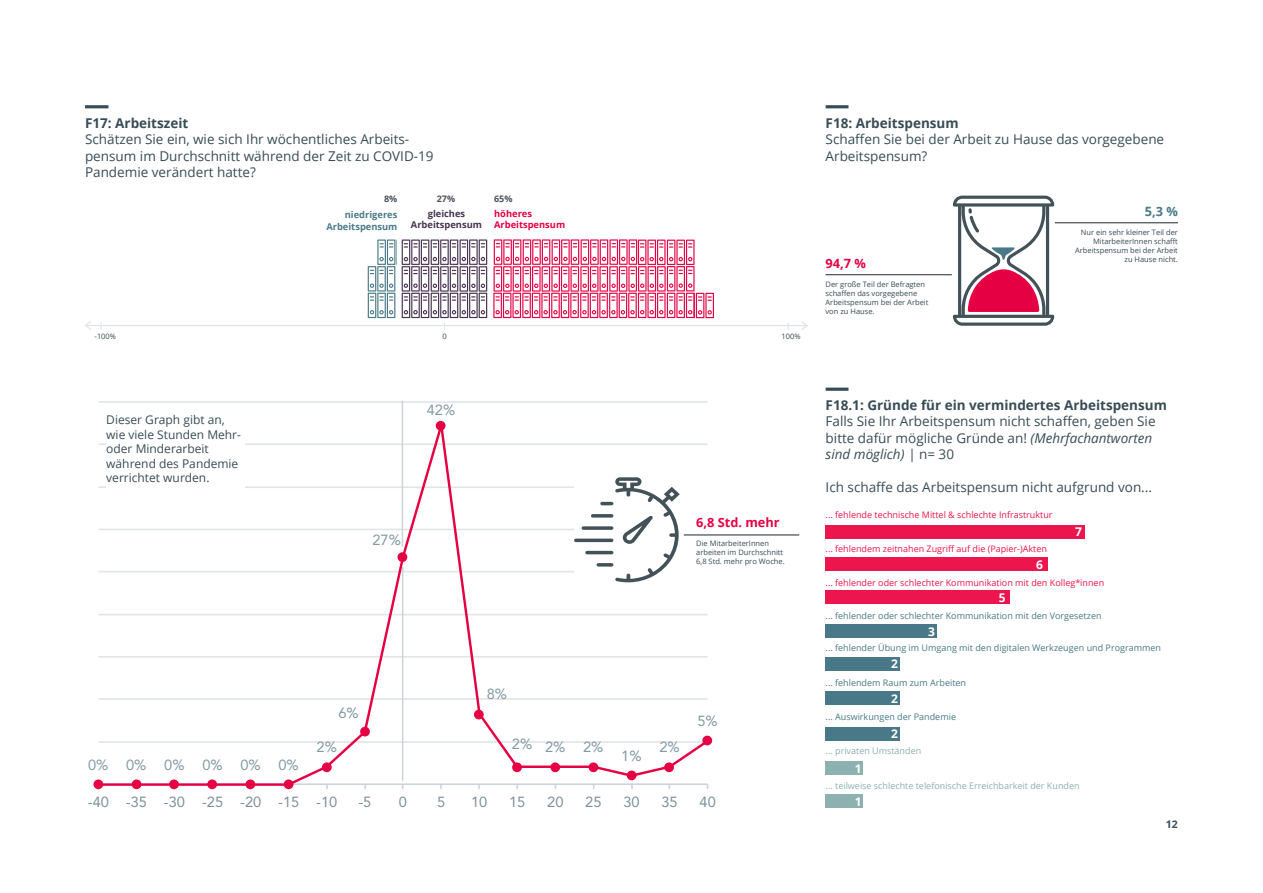
<style>
.page{position:relative;width:1263px;height:893px;background:#fff}
.page>*{position:absolute;margin:0;border:0;box-sizing:border-box;transform-origin:0 0}
.t1{font:14.55px "Avenir LT Std";color:#7c909c}
.t2{font:14.55px "Avenir LT Std";color:#8299a6}
.t3{font:13.5px/16.5px "Open Sans";color:#384c56}
.t4{font:700 13.5px "Open Sans";color:#384c56}
.t5{font:700 12.75px "Open Sans";color:#e50043}
.t6{font:700 12.75px "Open Sans";color:#497a88}
.t7{font:12px/14.4px "Open Sans";color:#384c56}
.t8{font:700 12px "Open Sans";color:#fff}
.t9{font:700 10.5px "Open Sans";color:#384c56}
.t10{font:700 9.3px/11.2px "Open Sans";color:#497a89;text-align:right}
.t11{font:700 9.3px/11.2px "Open Sans";color:#47324f;text-align:center}
.t12{font:700 9.3px/11.2px "Open Sans";color:#e50043}
.t13{font:9px "Open Sans";color:#497988}
.t14{font:9px "Open Sans";color:#ed154e}
.t15{font:9px "Open Sans";color:#8db0b1}
.t16{font:700 9px "Open Sans";color:#4a5259}
.t17{font:7.5px/9px "Open Sans";color:#384c56}
.s1{font-style:italic}
</style>
<div class="page">
<svg style="left:93px;top:400px;width:620px;height:390px"></svg>
<hr style="left:85px;top:105px;width:24px;height:3px;background:#384c56">
<hr style="left:826px;top:105px;width:22px;height:3px;background:#384c56">
<hr style="left:1055px;top:223px;width:123px;height:1px;background:#182730">
<div style="left:826px;top:525px;width:259px;height:13px;background:#ed154e"></div>
<div style="left:826px;top:558px;width:222px;height:13px;background:#ed154e"></div>
<div style="left:826px;top:591px;width:184px;height:13px;background:#ed154e"></div>
<div style="left:826px;top:624px;width:111px;height:14px;background:#497988"></div>
<div style="left:826px;top:657px;width:74px;height:13px;background:#497988"></div>
<div style="left:826px;top:691px;width:74px;height:14px;background:#497988"></div>
<div style="left:826px;top:727px;width:74px;height:13px;background:#497988"></div>
<div style="left:826px;top:761px;width:37px;height:14px;background:#8db0b1"></div>
<div style="left:826px;top:795px;width:37px;height:13px;background:#8db0b1"></div>
<hr style="left:402px;top:567px;width:1px;height:214px;background:#ced3d8">
<hr style="left:402px;top:401px;width:1px;height:145px;background:#ced3d8">
<div style="left:106px;top:415px;width:138px;height:74px;background:#fff"></div>
<hr style="left:826px;top:274px;width:126px;height:1px;background:#182730">
<svg style="left:953px;top:196px;width:101px;height:130px"></svg>
<div style="left:574px;top:462px;width:139px;height:131px;background:#fff"></div>
<svg style="left:600px;top:477px;width:80px;height:105px"></svg>
<svg style="left:591px;top:514px;width:22px;height:4px"></svg>
<svg style="left:582px;top:526px;width:31px;height:4px"></svg>
<hr style="left:574px;top:539px;width:39px;height:3px;background:#435159;border-radius:2px">
<hr style="left:585px;top:551px;width:28px;height:3px;background:#435159;border-radius:2px">
<svg style="left:596px;top:563px;width:17px;height:4px"></svg>
<hr style="left:86px;top:325px;width:359px;height:1px;background:#e0e4e7">
<svg style="left:368px;top:239px;width:27px;height:79px"></svg>
<svg style="left:402px;top:239px;width:85px;height:91px"></svg>
<svg style="left:493px;top:239px;width:221px;height:79px"></svg>
<hr style="left:444px;top:325px;width:363px;height:1px;background:#e0e4e7">
<svg style="left:787px;top:323px;width:2px;height:7px"></svg>
<svg style="left:801px;top:321px;width:7px;height:9px"></svg>
<svg style="left:85px;top:321px;width:6px;height:9px"></svg>
<hr style="left:826px;top:388px;width:22px;height:3px;background:#384c56">
<hr style="left:684px;top:535px;width:115px;height:1px;background:#182730">
<p class="t4" style="left:85px;top:113px;width:105px">F17: Arbeitszeit</p>
<p class="t3" style="left:85px;top:131px;width:350px">Schätzen Sie ein, wie sich Ihr wöchentliches Arbeits&shy;pensum im Durchschnitt während der Zeit zu COVID-19<br>Pandemie verändert hatte?</p>
<p class="t16" style="left:384px;top:193px;width:15px">8%</p>
<p class="t16" style="left:437px;top:193px;width:20px">27%</p>
<p class="t16" style="left:494px;top:193px;width:20px">65%</p>
<p class="t10" style="left:326px;top:209px;width:73px">niedrigeres<br>Arbeitspensum</p>
<p class="t11" style="left:411px;top:208px;width:73px">gleiches<br>Arbeitspensum</p>
<p class="t12" style="left:494px;top:208px;width:73px">höheres<br>Arbeitspensum</p>
<p class="t17" style="left:95px;top:332px;width:23px">-100%</p>
<p class="t17" style="left:442px;top:331px;width:6px">0</p>
<p class="t17" style="left:782px;top:332px;width:21px">100%</p>
<p class="t7" style="left:106px;top:412px;width:136px">Dieser Graph gibt an, wie viele Stunden Mehr&shy;oder Minderarbeit während des Pandemie verrichtet wurden.</p>
<p class="t2" style="left:427px;top:402px;width:30px">42%</p>
<p class="t2" style="left:372px;top:532px;width:30px">27%</p>
<p class="t5" style="left:696px;top:513px;width:85px">6,8 Std. mehr</p>
<p class="t17" style="left:696px;top:539px;width:90px">Die MitarbeiterInnen arbeiten im Durchschnitt<br>6,8 Std. mehr pro Woche.</p>
<p class="t2" style="left:88px;top:756px;width:212px">0% 0% 0% 0% 0% 0%</p>
<p class="t2" style="left:338px;top:705px;width:22px">6%</p>
<p class="t2" style="left:317px;top:738px;width:22px">2%</p>
<p class="t2" style="left:487px;top:686px;width:22px">8%</p>
<p class="t2" style="left:512px;top:738px;width:93px">2% 2% 2%</p>
<p class="t2" style="left:621px;top:747px;width:22px">1%</p>
<p class="t2" style="left:659px;top:738px;width:22px">2%</p>
<p class="t2" style="left:697px;top:712px;width:22px">5%</p>
<p class="t1" style="left:88px;top:794px;width:251px">-40 -35 -30 -25 -20 -15 -10</p>
<p class="t1" style="left:358px;top:794px;width:15px">-5</p>
<p class="t1" style="left:399px;top:794px;width:10px">0</p>
<p class="t1" style="left:437px;top:794px;width:10px">5</p>
<p class="t1" style="left:471px;top:794px;width:18px">10</p>
<p class="t1" style="left:509px;top:794px;width:18px">15</p>
<p class="t1" style="left:547px;top:794px;width:18px">20</p>
<p class="t1" style="left:585px;top:794px;width:18px">25</p>
<p class="t1" style="left:623px;top:794px;width:18px">30</p>
<p class="t1" style="left:661px;top:794px;width:18px">35</p>
<p class="t1" style="left:699px;top:794px;width:18px">40</p>
<p class="t4" style="left:826px;top:113px;width:135px">F18: Arbeitspensum</p>
<p class="t3" style="left:826px;top:131px;width:340px">Schaffen Sie bei der Arbeit zu Hause das vorgegebene<br>Arbeitspensum?</p>
<p class="t5" style="left:825px;top:254px;width:42px">94,7 %</p>
<p class="t17" style="left:825px;top:280px;width:104px">Der große Teil der Befragten schaffen das vorgegebene<br>Arbeitspensum bei der Arbeit von zu Hause.</p>
<p class="t6" style="left:1145px;top:202px;width:35px">5,3 %</p>
<p class="t17" style="left:1075px;top:228px;width:104px;text-align:right">Nur ein sehr kleiner Teil der<br>MitarbeiterInnen schafft<br>Arbeitspensum bei der Arbeit zu Hause nicht.</p>
<p class="t4" style="left:826px;top:395px;width:343px">F18.1: Gründe für ein vermindertes Arbeitspensum</p>
<p class="t3" style="left:826px;top:413px;width:331px">Falls Sie Ihr Arbeitspensum nicht schaffen, geben Sie bitte dafür mögliche Gründe an! <span class="s1">(Mehrfachantworten sind möglich) |</span> n= 30</p>
<p class="t3" style="left:826px;top:479px;width:328px">Ich schaffe das Arbeitspensum nicht aufgrund von...</p>
<p class="t14" style="left:826px;top:509px;width:228px">... fehlende technische Mittel &amp; schlechte Infrastruktur</p>
<p class="t14" style="left:826px;top:542px;width:223px">... fehlendem zeitnahen Zugriff auf die (Papier-)Akten</p>
<p class="t14" style="left:826px;top:577px;width:280px">... fehlender oder schlechter Kommunikation mit den Kolleg*innen</p>
<p class="t13" style="left:826px;top:609px;width:277px">... fehlender oder schlechter Kommunikation mit den Vorgesetzen</p>
<p class="t8" style="left:1075px;top:524px;width:8px">7</p>
<p class="t8" style="left:1036px;top:556px;width:8px">6</p>
<p class="t8" style="left:999px;top:589px;width:8px">5</p>
<p class="t8" style="left:928px;top:623px;width:8px">3</p>
<p class="t13" style="left:826px;top:642px;width:337px">... fehlender Übung im Umgang mit den digitalen Werkzeugen und Programmen</p>
<p class="t8" style="left:891px;top:655px;width:8px">2</p>
<p class="t13" style="left:826px;top:676px;width:142px">... fehlendem Raum zum Arbeiten</p>
<p class="t8" style="left:891px;top:690px;width:8px">2</p>
<p class="t13" style="left:826px;top:711px;width:132px">... Auswirkungen der Pandemie</p>
<p class="t8" style="left:891px;top:725px;width:8px">2</p>
<p class="t15" style="left:826px;top:745px;width:97px">... privaten Umständen</p>
<p class="t15" style="left:826px;top:779px;width:255px">... teilweise schlechte telefonische Erreichbarkeit der Kunden</p>
<p class="t8" style="left:855px;top:760px;width:8px">1</p>
<p class="t8" style="left:855px;top:793px;width:8px">1</p>
<p class="t9" style="left:1166px;top:817px;width:13px">12</p>
</div>
